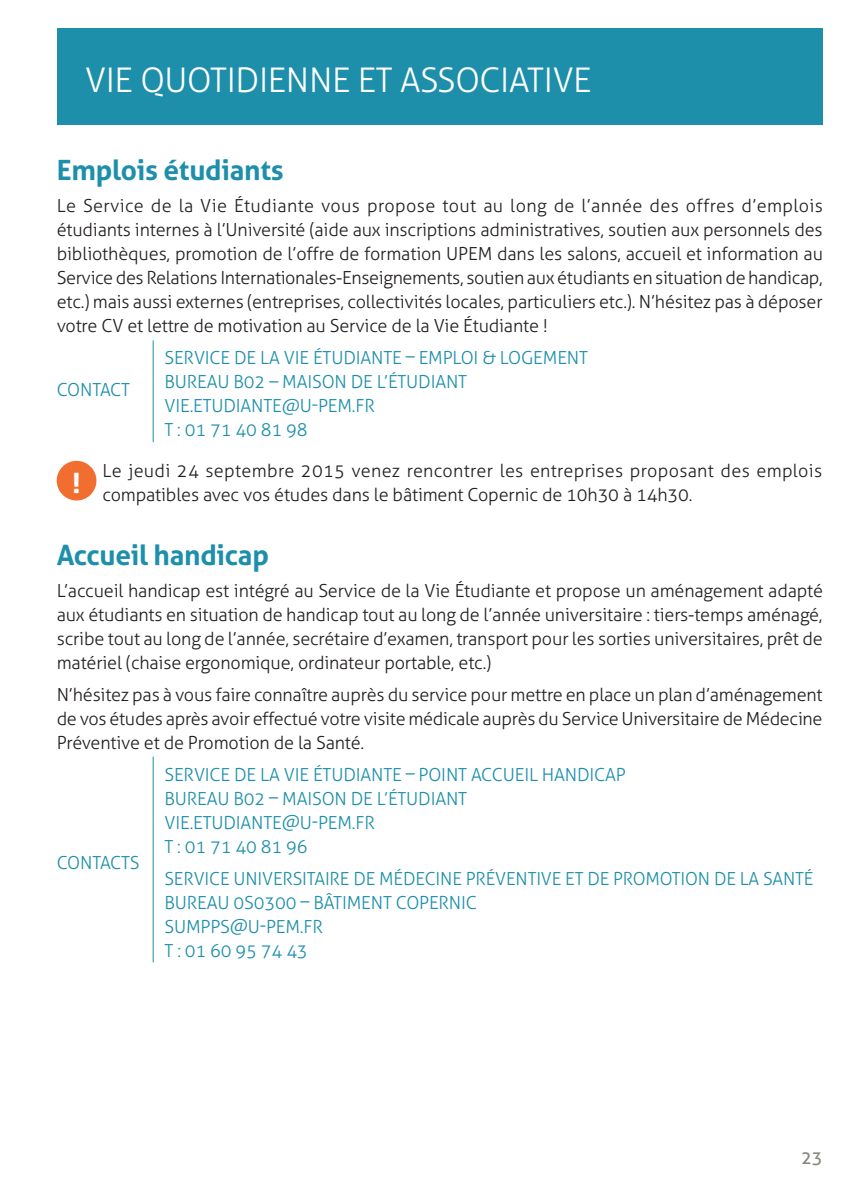
<style>
.page{position:relative;width:851px;height:1191px;background:#fff}
.page>*{position:absolute;margin:0;border:0;box-sizing:border-box;transform-origin:0 0}
.t1{font:300 34px "Aller";letter-spacing:-.01em;color:#fff}
.t2{font:700 28px "Aller";letter-spacing:-.01em;color:#1d8faa}
.t3{font:700 28px "Aller";color:#fff}
.t4{font:300 18px/24px "Aller";letter-spacing:-.01em;color:#231f20;text-align:justify}
.t5{font:300 18px/32px "Aller";letter-spacing:-.01em;color:#1d8faa}
.t6{font:18px "Aller";color:#888782}
</style>
<div class="page">
<div style="left:57px;top:28px;width:765px;height:97px;background:#1d8faa"></div>
<hr style="left:153px;top:340px;width:1px;height:102px;background:#1d8faa">
<div style="left:57px;top:461px;width:39px;height:39px;background:#f26d30;border-radius:50%"></div>
<hr style="left:153px;top:756px;width:1px;height:206px;background:#1d8faa">
<h1 class="t1" style="left:85px;top:60px;width:99px">VIE QUOTIDIENNE</h1>
<h1 class="t1" style="left:358px;top:60px;width:235px">et associative</h1>
<h2 class="t2" style="left:57px;top:153px;width:228px">Emplois étudiants</h2>
<p class="t4" style="left:57px;top:194px;width:767px">Le Service de la Vie Étudiante vous propose tout au long de l’année des offres d’emplois étudiants internes à l’U niversité (aide aux inscriptions administratives, soutien aux personnels des bibliothèques, promotion de l’offre de formation U PEM dans les salons, accueil et information au Service des Relations I nternationales-Enseignements, soutien aux étudiants en situation de handicap, etc.) mais aussi externes (entreprises, collectivités locales, particuliers etc.). N ’hésitez pas à déposer votre CV et lettre de motivation au Service de la Vie Étudiante !</p>
<p class="t5" style="left:57px;top:374px;width:75px">Contact</p>
<p class="t5" style="left:164px;top:342px;width:160px">SERVICEDE LA VIE ÉTUDIANTE</p>
<p class="t5" style="left:405px;top:342px;width:97px">– EMPLOI &amp; LOGE</p>
<p class="t5" style="left:542px;top:342px;width:25px">MENT</p>
<p class="t5" style="left:164px;top:366px;width:22px">BUREAU</p>
<p class="t5" style="left:233px;top:366px;width:74px">B02 – MAISON</p>
<p class="t5" style="left:351px;top:366px;width:48px">DE L’ÉTUDIANT</p>
<p class="t5" style="left:164px;top:390px;width:40px">VIE.ETUDIANTE</p>
<p class="t5" style="left:282px;top:390px;width:48px">@U-PEM</p>
<p class="t5" style="left:352px;top:390px;width:14px">.FR</p>
<p class="t5" style="left:164px;top:414px;width:145px">T : 01 71 40 81 98</p>
<h2 class="t3" style="left:72px;top:465px;width:10px">!</h2>
<p class="t4" style="left:103px;top:458px;width:721px">Le jeudi 24 septembre 2015 venez rencontrer les entreprises proposant des emplois compatibles avec vos études dans le bâtiment Copernic de 10h30 à 14h30.</p>
<h2 class="t2" style="left:57px;top:537px;width:214px">Accueil handicap</h2>
<p class="t4" style="left:57px;top:578px;width:767px">L’accueil handicap est intégré au Service de la Vie Étudiante et propose un aménagement adapté aux étudiants en situation de handicap tout au long de l’année universitaire : tiers-temps aménagé, scribe tout au long de l’année, secrétaire d’examen, transport pour les sorties universitaires, prêt de matériel (chaise ergonomique, ordinateur portable, etc.)</p>
<p class="t4" style="left:57px;top:682px;width:767px">N’hésitez pas à vous faire connaître auprès du service pour mettre en place un plan d’aménagement de vos études après avoir effectué votre visite médicale auprès du Service U niversitaire de Médecine Préventive et de Promotion de la Santé.</p>
<p class="t5" style="left:57px;top:846px;width:84px">Contacts</p>
<p class="t5" style="left:164px;top:758px;width:169px">SERVICE DE LA VIE ÉTUDIANTE</p>
<p class="t5" style="left:405px;top:758px;width:34px">– POINT</p>
<p class="t5" style="left:471px;top:758px;width:42px">ACCUEIL</p>
<p class="t5" style="left:542px;top:758px;width:11px">HANDI</p>
<p class="t5" style="left:594px;top:758px;width:33px">CAP</p>
<p class="t5" style="left:164px;top:782px;width:22px">BUREAU</p>
<p class="t5" style="left:233px;top:782px;width:74px">B02 – MAISON</p>
<p class="t5" style="left:351px;top:782px;width:48px">DE L’ÉTUDIANT</p>
<p class="t5" style="left:164px;top:806px;width:40px">VIE.ETUDIANTE</p>
<p class="t5" style="left:282px;top:806px;width:48px">@U-PEM</p>
<p class="t5" style="left:352px;top:806px;width:14px">.FR</p>
<p class="t5" style="left:164px;top:830px;width:145px">T : 01 71 40 81 96<br>SERVICE UNIVERSITAIRE</p>
<p class="t5" style="left:353px;top:862px;width:162px">DE MÉDECINE PRÉVENTI</p>
<p class="t5" style="left:541px;top:862px;width:130px">VE ET DE PROMOTION</p>
<p class="t5" style="left:714px;top:862px;width:60px">DELASANTÉ</p>
<p class="t5" style="left:164px;top:886px;width:22px">BUREAU</p>
<p class="t5" style="left:233px;top:886px;width:139px">0S0300 – BÂTI MENT</p>
<p class="t5" style="left:396px;top:886px;width:43px">COPERNI</p>
<p class="t5" style="left:466px;top:886px;width:13px">C</p>
<p class="t5" style="left:164px;top:910px;width:113px">SU MPPS@U-PEM</p>
<p class="t5" style="left:164px;top:914px;width:149px;line-height:24px;text-align:right">.FR<br>T : 01 60 95 74 43</p>
<p class="t6" style="left:800px;top:1146px;width:23px">23</p>
</div>
